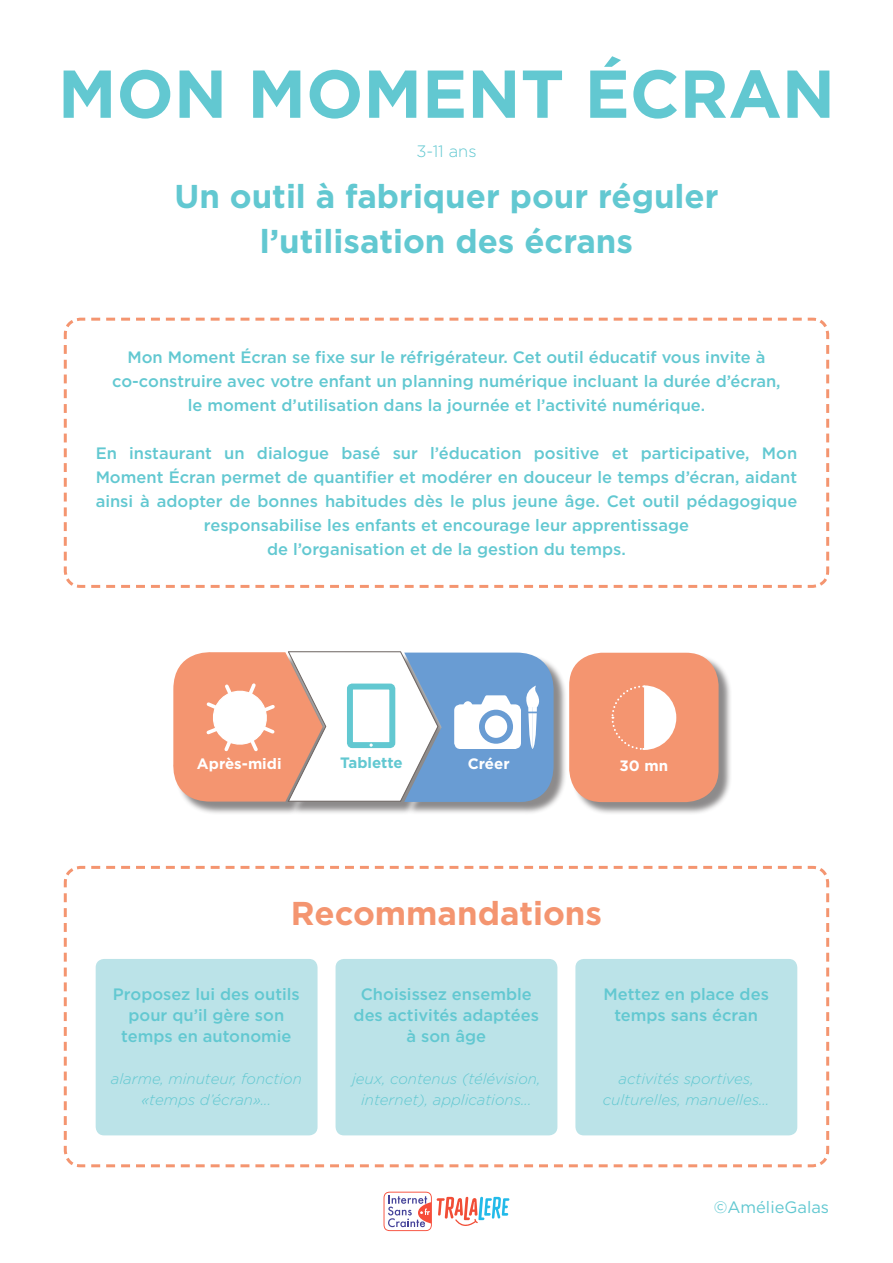
<style>
.page{position:relative;width:893px;height:1263px;background:#fff}
.page>*{position:absolute;margin:0;border:0;box-sizing:border-box;transform-origin:0 0}
.t1{font:700 67.5px "Gotham";color:#62c8d1}
.t2{font:700 33px/45px "Gotham";color:#62c8d1;text-align:center}
.t3{font:700 33px "Gotham";color:#f49570}
.t4{font:500 16.5px/24px "Gotham";color:#62c8d1;text-align:center}
.t5{font:16.5px "Gotham";color:#62c8d1}
.t6{font:300 16.5px "Gotham";color:#62c8d1}
.t7{font:italic 300 15px/21px "Gotham";color:#62c8d1;text-align:center}
.t8{font:700 15px "Gotham";color:#fff}
.t9{font:700 15px "Gotham";color:#62c8d1}
</style>
<div class="page">
<div style="left:175px;top:654px;width:161px;height:161px;background:#231f20;opacity:.52"></div>
<div style="left:291px;top:653px;width:160px;height:162px;background:#231f20;opacity:.52"></div>
<div style="left:407px;top:654px;width:160px;height:161px;background:#231f20;opacity:.52"></div>
<svg style="left:173px;top:651px;width:383px;height:156px"></svg>
<div style="left:571px;top:654px;width:161px;height:161px;background:#231f20;opacity:.52"></div>
<div style="left:569px;top:653px;width:150px;height:149px;background:#f49570;border-radius:33px"></div>
<svg style="left:611px;top:685px;width:65px;height:65px"></svg>
<svg style="left:63px;top:317px;width:767px;height:271px"></svg>
<svg style="left:63px;top:865px;width:767px;height:303px"></svg>
<div style="left:96px;top:959px;width:222px;height:176px;background:#bbe3e8;border-radius:9px"></div>
<div style="left:336px;top:959px;width:221px;height:176px;background:#bbe3e8;border-radius:9px"></div>
<div style="left:575px;top:959px;width:222px;height:176px;background:#bbe3e8;border-radius:9px"></div>
<svg style="left:384px;top:1192px;width:125px;height:39px"></svg>
<h1 class="t1" style="left:58px;top:49px;width:779px">MON MOMENT ÉCRAN</h1>
<p class="t6" style="left:416px;top:141px;width:62px">3-11 ans</p>
<h2 class="t2" style="left:174px;top:174px;width:546px">Un outil à fabriquer pour réguler l’utilisation des écrans</h2>
<p class="t4" style="left:112px;top:345px;width:670px">Mon Moment Écran se fixe sur le réfrigérateur. Cet outil éducatif vous invite à co-construire avec votre enfant un planning numérique incluant la durée d’écran, le moment d’utilisation dans la journée et l’activité numérique.</p>
<p class="t4" style="left:96px;top:441px;width:703px">En instaurant un dialogue basé sur l’éducation positive et participative, Mon Moment Écran permet de quantifier et modérer en douceur le temps d’écran, aidant ainsi à adopter de bonnes habitudes dès le plus jeune âge. Cet outil pédagogique responsabilise les enfants et encourage leur apprentissage<br>de l’organisation et de la gestion du temps.</p>
<p class="t8" style="left:197px;top:754px;width:86px">Après-midi</p>
<p class="t9" style="left:340px;top:753px;width:64px">Tablette</p>
<p class="t8" style="left:468px;top:754px;width:43px">Créer</p>
<p class="t8" style="left:620px;top:755px;width:50px">30 mn</p>
<h2 class="t3" style="left:291px;top:891px;width:313px">Recommandations</h2>
<p class="t4" style="left:113px;top:983px;width:188px;line-height:21px">Proposez lui des outils pour qu’il gère son temps en autonomie</p>
<p class="t7" style="left:111px;top:1068px;width:193px">alarme, minuteur, fonction «temps d’écran»...</p>
<p class="t4" style="left:354px;top:983px;width:187px;line-height:21px">Choisissez ensemble des activités adaptées à son âge</p>
<p class="t7" style="left:352px;top:1068px;width:190px">jeux, contenus (télévision, internet), applications...</p>
<p class="t4" style="left:603px;top:983px;width:167px;line-height:21px">Mettez en place des temps sans écran</p>
<p class="t7" style="left:603px;top:1068px;width:168px">activités sportives, culturelles, manuelles…</p>
<p class="t5" style="left:714px;top:1197px;width:117px">©AmélieGalas</p>
</div>
